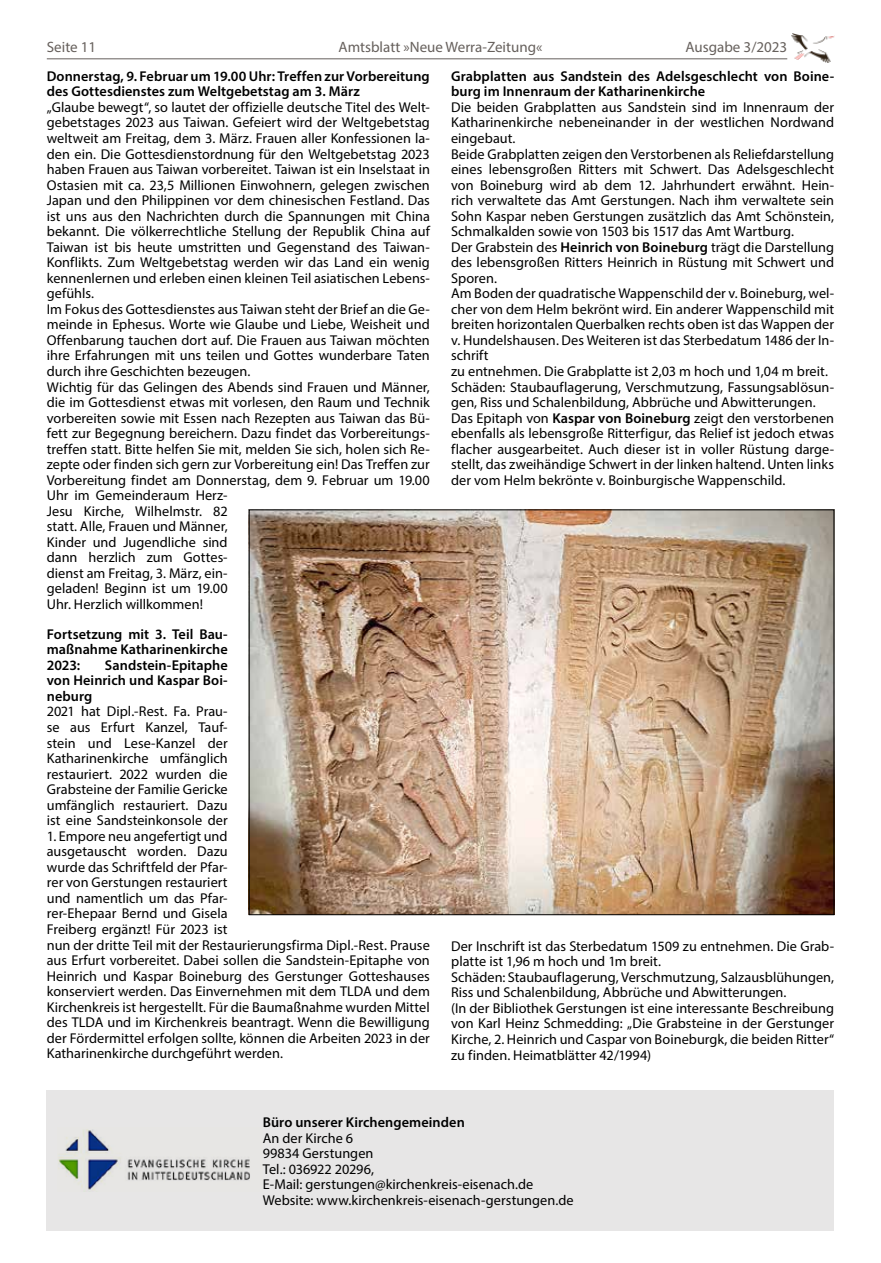
<style>
.page{position:relative;width:881px;height:1263px;background:#fff}
.page>*{position:absolute;margin:0;border:0;box-sizing:border-box;transform-origin:0 0}
.t1{font:15px "Myriad Pro";color:#66605c}
.t2{font:14.25px/15.6px "Myriad Pro";letter-spacing:.005em;color:#000}
.t3{font:600 14.25px/15.6px "Myriad Pro";letter-spacing:.005em;color:#000}
.s1{font-weight:600}
</style>
<div class="page">
<hr style="left:47px;top:58px;width:740px;height:1px;background:#66605c">
<img style="left:791px;top:33px;width:42px;height:30px">
<div style="left:47px;top:1090px;width:786px;height:141px;background:#e7e6e6"></div>
<img style="left:58px;top:1129px;width:192px;height:61px">
<img style="left:251px;top:512px;width:580px;height:401px">
<p class="t1" style="left:47px;top:37px;width:51px">Seite 11</p>
<p class="t1" style="left:338px;top:37px;width:205px">Amtsblatt »Neue Werra-Zeitung«</p>
<p class="t1" style="left:685px;top:37px;width:103px">Ausgabe 3/2023</p>
<p class="t3" style="left:47px;top:68px;width:384px">Donnerstag, 9. Februar um 19.00 Uhr: Treffen zur Vorbereitung des Gottesdienstes zum Weltgebetstag am 3. März</p>
<p class="t2" style="left:47px;top:99px;width:384px">„Glaube bewegt“, so lautet der offizielle deutsche Titel des Welt&shy;gebetstages 2023 aus Taiwan. Gefeiert wird der Weltgebetstag weltweit am Freitag, dem 3. März. Frauen aller Konfessionen la&shy;den ein. Die Gottesdienstordnung für den Weltgebetstag 2023 haben Frauen aus Taiwan vorbereitet. Taiwan ist ein Inselstaat in Ostasien mit ca. 23,5 Millionen Einwohnern, gelegen zwischen Japan und den Philippinen vor dem chinesischen Festland. Das ist uns aus den Nachrichten durch die Spannungen mit China bekannt. Die völkerrechtliche Stellung der Republik China auf Taiwan ist bis heute umstritten und Gegenstand des Taiwan-Konflikts. Zum Weltgebetstag werden wir das Land ein wenig kennenlernen und erleben einen kleinen Teil asiatischen Lebens&shy;gefühls.<br>Im Fokus des Gottesdienstes aus Taiwan steht der Brief an die Ge&shy;meinde in Ephesus. Worte wie Glaube und Liebe, Weisheit und Offenbarung tauchen dort auf. Die Frauen aus Taiwan möchten ihre Erfahrungen mit uns teilen und Gottes wunderbare Taten durch ihre Geschichten bezeugen.<br>Wichtig für das Gelingen des Abends sind Frauen und Männer, die im Gottesdienst etwas mit vorlesen, den Raum und Technik vorbereiten sowie mit Essen nach Rezepten aus Taiwan das Bü&shy;fett zur Begegnung bereichern. Dazu findet das Vorbereitungs&shy;treffen statt. Bitte helfen Sie mit, melden Sie sich, holen sich Re&shy;zepte oder finden sich gern zur Vorbereitung ein! Das Treffen zur Vorbereitung findet am Donnerstag, dem 9. Februar um 19.00<br>Uhr im Gemeinderaum Herz-<br>Jesu Kirche, Wilhelmstr. 82<br>statt. Alle, Frauen und Männer,<br>Kinder und Jugendliche sind<br>dann herzlich zum Gottes-<br>dienst am Freitag, 3. März, ein-<br>geladen! Beginn ist um 19.00<br>Uhr. Herzlich willkommen!</p>
<p class="t3" style="left:47px;top:626px;width:182px;text-align:justify">Fortsetzung mit 3. Teil Bau&shy;maßnahme Katharinenkirche 2023:</p>
<p class="t3" style="left:451px;top:68px;width:384px">Grabplatten aus Sandstein des Adelsgeschlecht von Boine&shy;burg im Innenraum der Katharinenkirche</p>
<p class="t2" style="left:451px;top:99px;width:384px">Die beiden Grabplatten aus Sandstein sind im Innenraum der Katharinenkirche nebeneinander in der westlichen Nordwand eingebaut.<br>Beide Grabplatten zeigen den Verstorbenen als Reliefdarstellung eines lebensgroßen Ritters mit Schwert. Das Adelsgeschlecht von Boineburg wird ab dem 12. Jahrhundert erwähnt. Hein&shy;rich verwaltete das Amt Gerstungen. Nach ihm verwaltete sein Sohn Kaspar neben Gerstungen zusätzlich das Amt Schönstein, Schmalkalden sowie von 1503 bis 1517 das Amt Wartburg.<br>Der Grabstein des <span class="s1">Heinrich von Boineburg</span> trägt die Darstellung des lebensgroßen Ritters Heinrich in Rüstung mit Schwert und Sporen.<br>Am Boden der quadratische Wappenschild der v. Boineburg, wel&shy;cher von dem Helm bekrönt wird. Ein anderer Wappenschild mit breiten horizontalen Querbalken rechts oben ist das Wappen der v. Hundelshausen. Des Weiteren ist das Sterbedatum 1486 der In&shy;schrift<br>zu entnehmen. Die Grabplatte ist 2,03 m hoch und 1,04 m breit.<br>Schäden: Staubauflagerung, Verschmutzung, Fassungsablösun&shy;gen, Riss und Schalenbildung, Abbrüche und Abwitterungen.<br>Das Epitaph von <span class="s1">Kaspar von Boineburg</span> zeigt den verstorbenen ebenfalls als lebensgroße Ritterfigur, das Relief ist jedoch etwas flacher ausgearbeitet. Auch dieser ist in voller Rüstung darge&shy;stellt, das zweihändige Schwert in der linken haltend. Unten links der vom Helm bekrönte v. Boinburgische Wappenschild.</p>
<p class="t3" style="left:47px;top:657px;width:182px;text-align:justify;text-indent:58px">Sandstein-Epitaphe von Heinrich und Kaspar Boi&shy;neburg</p>
<p class="t2" style="left:47px;top:704px;width:182px;text-align:justify">2021 hat Dipl.-Rest. Fa. Prau&shy;se aus Erfurt Kanzel, Tauf&shy;stein und Lese-Kanzel der Katharinenkirche umfänglich restauriert. 2022 wurden die Grabsteine der Familie Gericke umfänglich restauriert. Dazu ist eine Sandsteinkonsole der</p>
<p class="t2" style="left:47px;top:828px;width:384px">1. Empore neu angefertigt und<br>ausgetauscht worden. Dazu<br>wurde das Schriftfeld der Pfar-<br>rer von Gerstungen restauriert<br>und namentlich um das Pfar-<br>rer-Ehepaar Bernd und Gisela<br>Freiberg ergänzt! Für 2023 ist<br>nun der dritte Teil mit der Restaurierungsfirma Dipl.-Rest. Prause aus Erfurt vorbereitet. Dabei sollen die Sandstein-Epitaphe von Heinrich und Kaspar Boineburg des Gerstunger Gotteshauses konserviert werden. Das Einvernehmen mit dem TLDA und dem Kirchenkreis ist hergestellt. Für die Baumaßnahme wurden Mittel des TLDA und im Kirchenkreis beantragt. Wenn die Bewilligung der Fördermittel erfolgen sollte, können die Arbeiten 2023 in der Katharinenkirche durchgeführt werden.</p>
<p class="t2" style="left:451px;top:938px;width:384px">Der Inschrift ist das Sterbedatum 1509 zu entnehmen. Die Grab&shy;platte ist 1,96 m hoch und 1m breit.<br>Schäden: Staubauflagerung, Verschmutzung, Salzausblühungen, Riss und Schalenbildung, Abbrüche und Abwitterungen.<br>(In der Bibliothek Gerstungen ist eine interessante Beschreibung von Karl Heinz Schmedding: „Die Grabsteine in der Gerstunger Kirche, 2. Heinrich und Caspar von Boineburgk, die beiden Ritter“ zu finden. Heimatblätter 42/1994)</p>
<p class="t3" style="left:263px;top:1114px;width:203px">Büro unserer Kirchengemeinden</p>
<p class="t2" style="left:263px;top:1130px;width:312px">An der Kirche 6<br>99834 Gerstungen<br>Tel.: 036922 20296,<br>E-Mail: gerstungen@kirchenkreis-eisenach.de<br>Website: www.kirchenkreis-eisenach-gerstungen.de</p>
</div>
